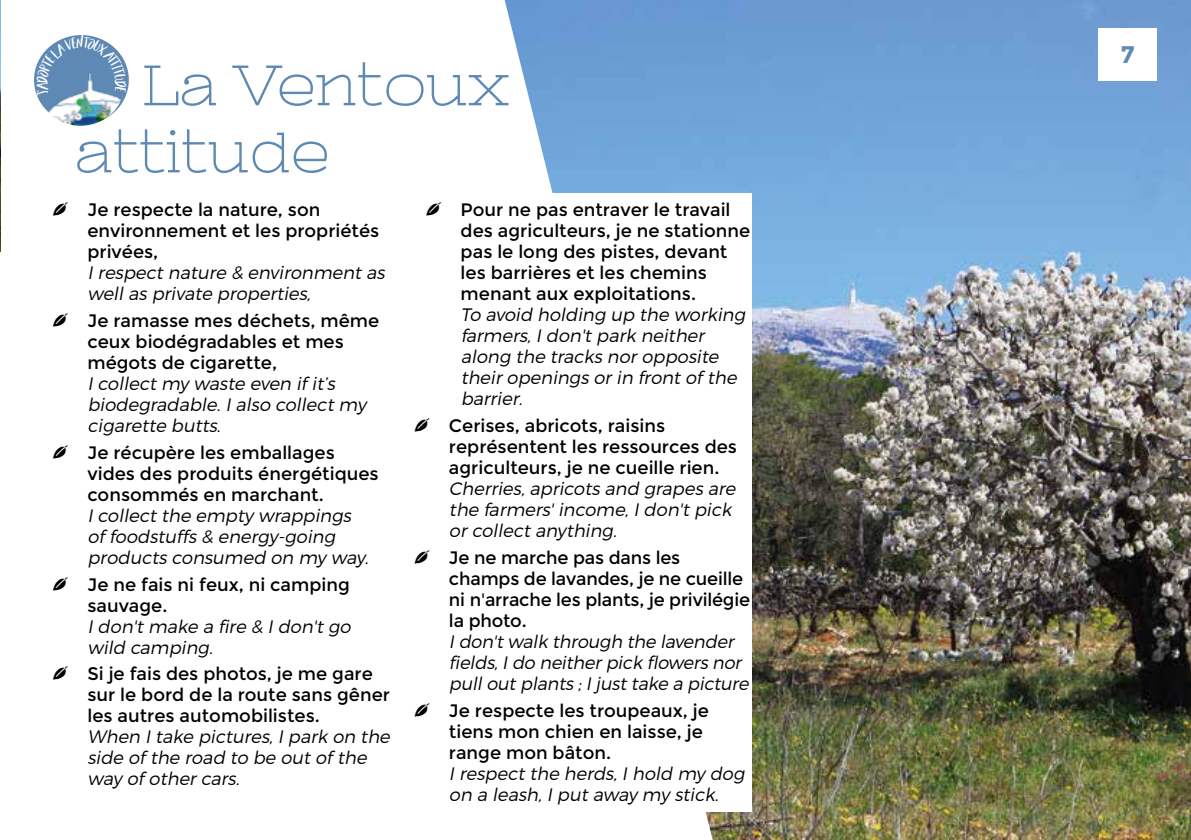
<style>
.page{position:relative;width:1191px;height:840px;background:#fff}
.page>*{position:absolute;margin:0;border:0;box-sizing:border-box;transform-origin:0 0}
.t1{font:300 60px/67px "Battleslab";color:#5d89b4}
.t2{font:700 24px "Montserrat";color:#5d89b4}
.t3{font:18px/21px "Montserrat";color:#000}
.t4{font:italic 300 18px/21px "Montserrat";letter-spacing:-.005em;color:#000}
.s1{font-family:"Efon"}
</style>
<div class="page">
<img style="left:0;top:0;width:1px;height:251px">
<img style="left:505px;top:0;width:686px;height:839px">
<div style="left:53px;top:193px;width:699px;height:618px;background:#fff"></div>
<img style="left:37px;top:96px;width:87px;height:30px">
<div style="left:1098px;top:28px;width:59px;height:52px;background:#fff"></div>
<svg style="left:36px;top:35px;width:90px;height:61px;background:#779cc0"></svg>
<h1 class="t1" style="left:75px;top:54px;width:436px;text-indent:68px">La Ventoux attitude</h1>
<p class="t3" style="left:87px;top:199px;width:293px;text-indent:-35px"><span class="s1">:</span> Je respecte la nature, son environnement et les propriétés privées,</p>
<p class="t4" style="left:87px;top:262px;width:302px">I respect nature &amp; environment as well as private properties,</p>
<p class="t3" style="left:87px;top:310px;width:293px;text-indent:-35px"><span class="s1">:</span> Je ramasse mes déchets, même ceux biodégradables et mes mégots de cigarette,</p>
<p class="t4" style="left:87px;top:372px;width:280px">I collect my waste even if it’s biodegradable. I also collect my cigarette butts.</p>
<p class="t3" style="left:87px;top:442px;width:293px;text-indent:-35px"><span class="s1">:</span> Je récupère les emballages vides des produits énergétiques consommés en marchant.</p>
<p class="t4" style="left:87px;top:504px;width:286px">I collect the empty wrappings of foodstuffs &amp; energy-going products consumed on my way.</p>
<p class="t3" style="left:87px;top:573px;width:264px;text-indent:-35px"><span class="s1">:</span> Je ne fais ni feux, ni camping sauvage.</p>
<p class="t4" style="left:87px;top:615px;width:268px">I don't make a fire &amp; I don't go wild camping.</p>
<p class="t3" style="left:87px;top:663px;width:304px;text-indent:-35px"><span class="s1">:</span> Si je fais des photos, je me gare sur le bord de la route sans gêner les autres automobilistes.</p>
<p class="t4" style="left:87px;top:725px;width:308px">When I take pictures, I park on the side of the road to be out of the way of other cars.</p>
<p class="t3" style="left:460px;top:199px;width:291px;text-indent:-35px"><span class="s1">:</span> Pour ne pas entraver le travail des agriculteurs, je ne stationne pas le long des pistes, devant les barrières et les chemins menant aux exploitations.</p>
<p class="t4" style="left:460px;top:304px;width:290px">To avoid holding up the working farmers, I don't park neither along the tracks nor opposite their openings or in front of the barrier.</p>
<p class="t3" style="left:449px;top:415px;width:289px;text-indent:-35px"><span class="s1">:</span> Cerises, abricots, raisins représentent les ressources des agriculteurs, je ne cueille rien.</p>
<p class="t4" style="left:449px;top:477px;width:292px">Cherries, apricots and grapes are the farmers' income, I don't pick or collect anything.</p>
<p class="t3" style="left:449px;top:547px;width:303px;text-indent:-35px"><span class="s1">:</span> Je ne marche pas dans les champs de lavandes, je ne cueille ni n'arrache les plants, je privilégie la photo.</p>
<p class="t4" style="left:449px;top:630px;width:305px">Idon'twalk through the lavender fields,Ido neitherpick flowers nor pulloutplants ;Ijusttake a picture</p>
<p class="t3" style="left:449px;top:699px;width:261px;text-indent:-35px"><span class="s1">:</span> Je respecte les troupeaux, je tiens mon chien en laisse, je range mon bâton.</p>
<p class="t4" style="left:449px;top:762px;width:301px">I respect the herds, I hold my dog on a leash, I put away my stick.</p>
<h2 class="t2" style="left:1120px;top:40px;width:15px">7</h2>
</div>
